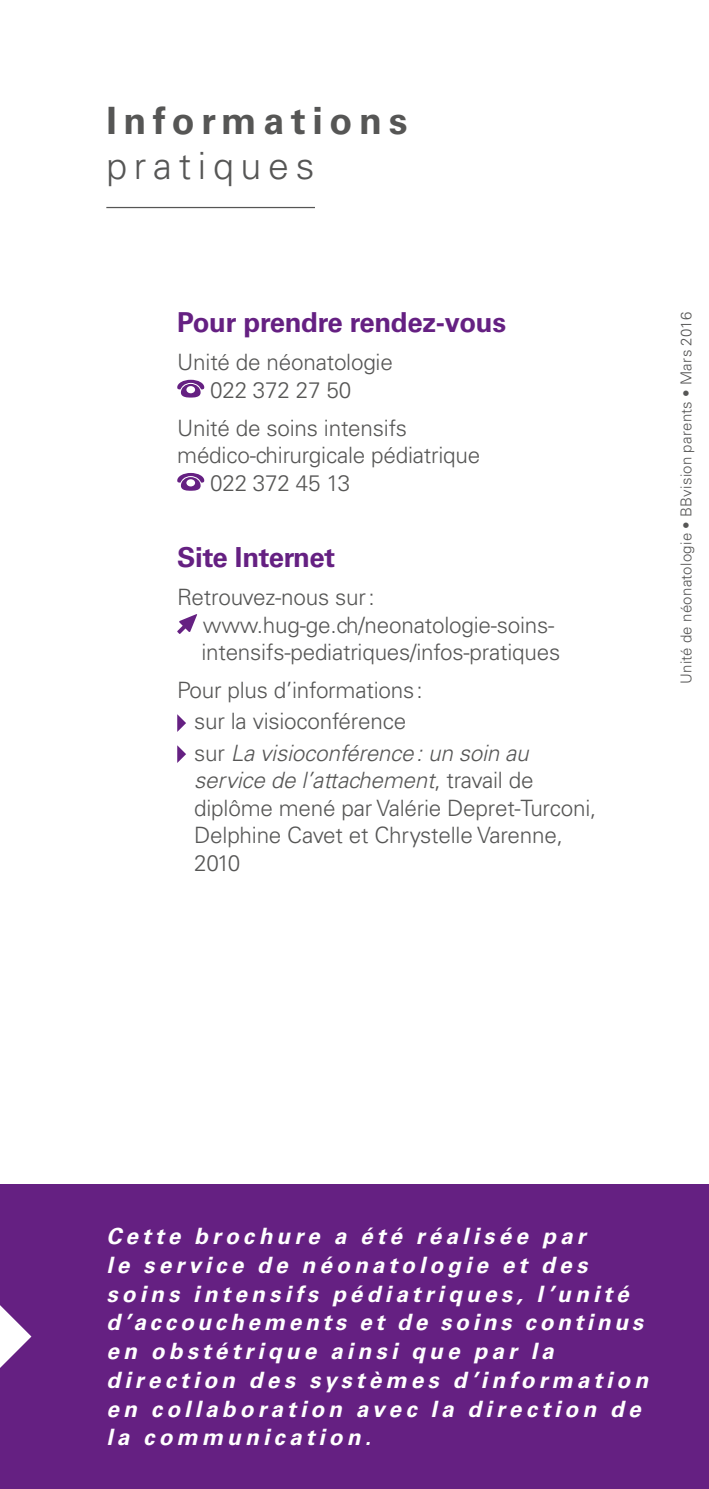
<style>
.page{position:relative;width:709px;height:1489px;background:#fff}
.page>*{position:absolute;margin:0;border:0;box-sizing:border-box;transform-origin:0 0}
.t1{font:700 37.5px "Univers LT Std";letter-spacing:.18em;color:#565655}
.t2{font:300 37.5px "Univers LT Std";letter-spacing:.18em;color:#565655}
.t3{font:700 27.5px "Univers LT Std";letter-spacing:-.01em;color:#652082}
.t4{font:300 22.5px/27.5px "Univers LT Std";letter-spacing:-.01em;color:#565655}
.t5{font:italic 700 22.5px/28.8px "Univers LT Std";letter-spacing:.185em;color:#fff}
.t6{font:300 15px "Univers LT Std";letter-spacing:.02em;color:#565655}
.s1{font-style:italic}
</style>
<div class="page">
<hr style="left:708px;top:427px;width:1px;height:827px;background:#ac8bc0">
<hr style="left:708px;top:407px;width:1px;height:39px;background:#652082">
<div style="left:0;top:1183px;width:709px;height:305px;background:#652082"></div>
<svg style="left:0;top:1305px;width:31px;height:62px"></svg>
<svg style="left:177px;top:380px;width:27px;height:17px"></svg>
<svg style="left:177px;top:473px;width:27px;height:18px"></svg>
<svg style="left:177px;top:614px;width:20px;height:20px"></svg>
<svg style="left:177px;top:714px;width:9px;height:18px"></svg>
<svg style="left:177px;top:745px;width:9px;height:18px"></svg>
<hr style="left:106px;top:207px;width:209px;height:1px;background:#565655">
<h1 class="t1" style="left:106px;top:98px;width:303px">Informations</h1>
<h1 class="t2" style="left:106px;top:143px;width:210px">pratiques</h1>
<p class="t3" style="left:177px;top:306px;width:330px">Pour prendre rendez-vous</p>
<p class="t4" style="left:177px;top:348px;width:217px;text-align:center">Unité de néonatologie<br>022 372 27 50</p>
<p class="t4" style="left:177px;top:414px;width:231px">Unité de soins intensifs</p>
<p class="t4" style="left:177px;top:441px;width:304px">médico-chirurgicale pédiatrique</p>
<p class="t4" style="left:210px;top:469px;width:142px">022 372 45 13</p>
<p class="t3" style="left:177px;top:541px;width:160px">Site Internet</p>
<p class="t4" style="left:201px;top:583px;width:360px;text-indent:-24px">Retrouvez-nous sur: www.hug-ge.ch/neonatologie-soins&shy;intensifs-pediatriques/infos-pratiques</p>
<p class="t4" style="left:194px;top:675px;width:336px;line-height:31px;text-indent:-17px">Pour plus d’informations:<br>sur la visioconférence<br>sur <span class="s1">La visioconférence: un soin au</span></p>
<p class="t4" style="left:194px;top:766px;width:404px"><span class="s1">service de l’attachement</span>, travail de diplôme mené par Valérie Depret-Turconi,<br>Delphine Cavet et Chrystelle Varenne,<br>2010</p>
<p class="t6" style="left:677px;top:684px;width:373px;rotate:-90deg">Unité de néonatologie • BBvision parents • Mars 2016</p>
<p class="t5" style="left:106px;top:1221px;width:543px">Cette brochure a été réalisée par<br>le service de néonatologie et des soins intensifs pédiatriques, l’unité d’accouchements et de soins continus en obstétrique ainsi que par la direction des systèmes d’information en collaboration avec la direction de la communication.</p>
</div>
